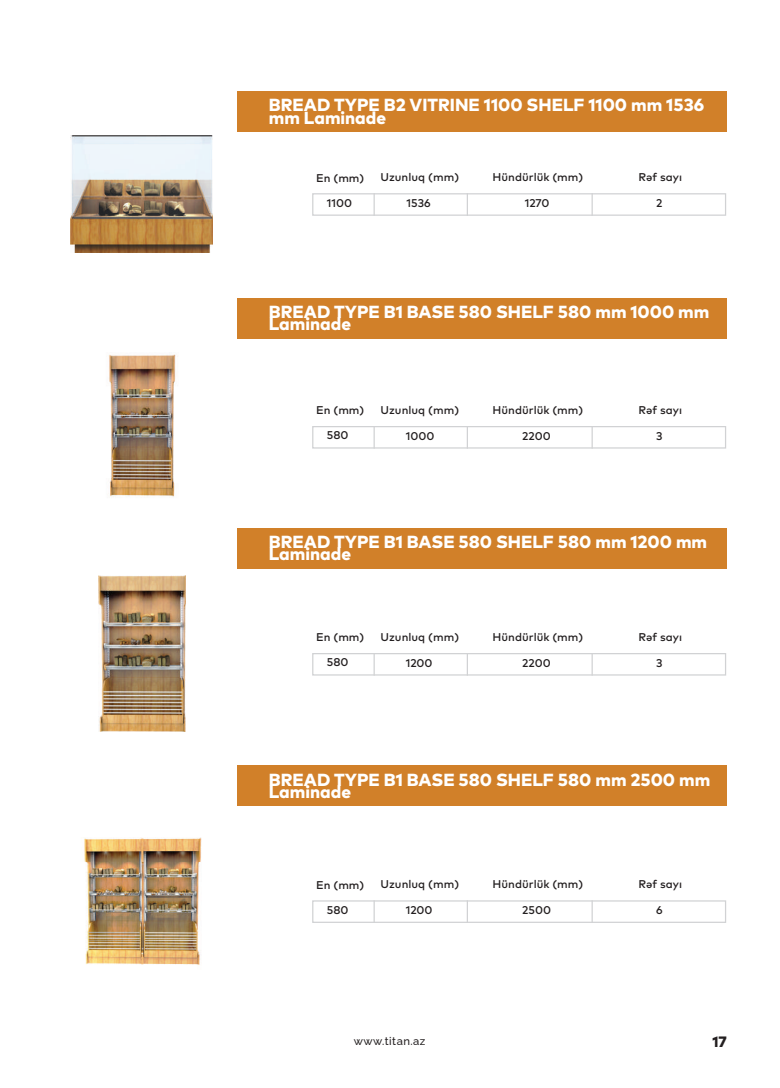
<style>
.page{position:relative;width:780px;height:1088px;background:#fff}
.page>*{position:absolute;margin:0;border:0;box-sizing:border-box;transform-origin:0 0}
.t1{font:800 17.5px/12.5px "Mark Pro";color:#fff}
.t2{font:800 15px "Mark Pro";color:#231f20}
.t3{font:500 11.25px "Mark Pro";color:#231f20}
.t4{font:500 11.25px "Raleway";letter-spacing:.04em;color:#231f20}
</style>
<div class="page">
<div style="left:237px;top:91px;width:489px;height:41px;background:#d18029"></div>
<div style="left:237px;top:298px;width:489px;height:40px;background:#d18029"></div>
<div style="left:237px;top:528px;width:489px;height:40px;background:#d18029"></div>
<div style="left:237px;top:766px;width:489px;height:40px;background:#d18029"></div>
<div style="left:312px;top:193px;width:414px;height:23px;border:1px solid #d1d2d4"></div>
<svg style="left:591px;top:193px;width:1px;height:23px"></svg>
<hr style="left:466px;top:193px;width:2px;height:23px;background:#d1d2d4">
<hr style="left:373px;top:193px;width:2px;height:23px;background:#d1d2d4">
<div style="left:312px;top:426px;width:414px;height:23px;border:1px solid #d1d2d4"></div>
<svg style="left:591px;top:426px;width:1px;height:23px"></svg>
<hr style="left:466px;top:426px;width:2px;height:23px;background:#d1d2d4">
<hr style="left:373px;top:426px;width:2px;height:23px;background:#d1d2d4">
<div style="left:312px;top:653px;width:414px;height:22px;border:1px solid #d1d2d4"></div>
<svg style="left:591px;top:653px;width:1px;height:22px"></svg>
<hr style="left:466px;top:653px;width:2px;height:22px;background:#d1d2d4">
<hr style="left:373px;top:653px;width:2px;height:22px;background:#d1d2d4">
<div style="left:312px;top:900px;width:414px;height:23px;border:1px solid #d1d2d4"></div>
<svg style="left:591px;top:900px;width:1px;height:23px"></svg>
<hr style="left:466px;top:900px;width:2px;height:23px;background:#d1d2d4">
<hr style="left:373px;top:900px;width:2px;height:23px;background:#d1d2d4">
<img style="left:71px;top:136px;width:142px;height:116px">
<img style="left:109px;top:354px;width:69px;height:143px">
<img style="left:99px;top:576px;width:86px;height:156px">
<img style="left:84px;top:837px;width:118px;height:128px">
<h1 class="t1" style="left:269px;top:97px;width:437px">BREAD TYPE B2 VITRINE 1100 SHELF 1100 mm 1536 mm Laminade</h1>
<p class="t3" style="left:316px;top:169px;width:50px">En (mm)</p>
<p class="t3" style="left:380px;top:168px;width:80px">Uzunluq (mm)</p>
<p class="t3" style="left:492px;top:168px;width:92px">Hündürlük (mm)</p>
<p class="t3" style="left:638px;top:168px;width:45px">Rəf sayı</p>
<p class="t3" style="left:524px;top:195px;width:26px">1270</p>
<p class="t3" style="left:656px;top:195px;width:8px">2</p>
<p class="t3" style="left:327px;top:194px;width:27px">1100</p>
<p class="t3" style="left:406px;top:195px;width:26px">1536</p>
<h1 class="t1" style="left:269px;top:304px;width:442px">BREAD TYPE B1 BASE 580 SHELF 580 mm 1000 mm<br>Laminade</h1>
<p class="t3" style="left:316px;top:402px;width:50px">En (mm)</p>
<p class="t3" style="left:380px;top:401px;width:80px">Uzunluq (mm)</p>
<p class="t3" style="left:492px;top:401px;width:92px">Hündürlük (mm)</p>
<p class="t3" style="left:638px;top:401px;width:45px">Rəf sayı</p>
<p class="t3" style="left:522px;top:427px;width:30px">2200</p>
<p class="t3" style="left:656px;top:427px;width:8px">3</p>
<p class="t3" style="left:327px;top:427px;width:23px">580</p>
<p class="t3" style="left:405px;top:427px;width:30px">1000</p>
<h1 class="t1" style="left:269px;top:534px;width:440px">BREAD TYPE B1 BASE 580 SHELF 580 mm 1200 mm<br>Laminade</h1>
<p class="t3" style="left:316px;top:629px;width:50px">En (mm)</p>
<p class="t3" style="left:380px;top:628px;width:80px">Uzunluq (mm)</p>
<p class="t3" style="left:492px;top:628px;width:92px">Hündürlük (mm)</p>
<p class="t3" style="left:638px;top:628px;width:45px">Rəf sayı</p>
<p class="t3" style="left:522px;top:654px;width:30px">2200</p>
<p class="t3" style="left:656px;top:654px;width:8px">3</p>
<p class="t3" style="left:327px;top:654px;width:23px">580</p>
<p class="t3" style="left:405px;top:654px;width:28px">1200</p>
<h1 class="t1" style="left:269px;top:772px;width:443px">BREAD TYPE B1 BASE 580 SHELF 580 mm 2500 mm<br>Laminade</h1>
<p class="t3" style="left:316px;top:876px;width:50px">En (mm)</p>
<p class="t3" style="left:380px;top:876px;width:80px">Uzunluq (mm)</p>
<p class="t3" style="left:492px;top:876px;width:92px">Hündürlük (mm)</p>
<p class="t3" style="left:638px;top:876px;width:45px">Rəf sayı</p>
<p class="t3" style="left:522px;top:902px;width:30px">2500</p>
<p class="t3" style="left:656px;top:902px;width:8px">6</p>
<p class="t3" style="left:327px;top:901px;width:23px">580</p>
<p class="t3" style="left:405px;top:902px;width:28px">1200</p>
<p class="t4" style="left:354px;top:1032px;width:73px">www.titan.az</p>
<h2 class="t2" style="left:712px;top:1030px;width:16px">17</h2>
</div>
